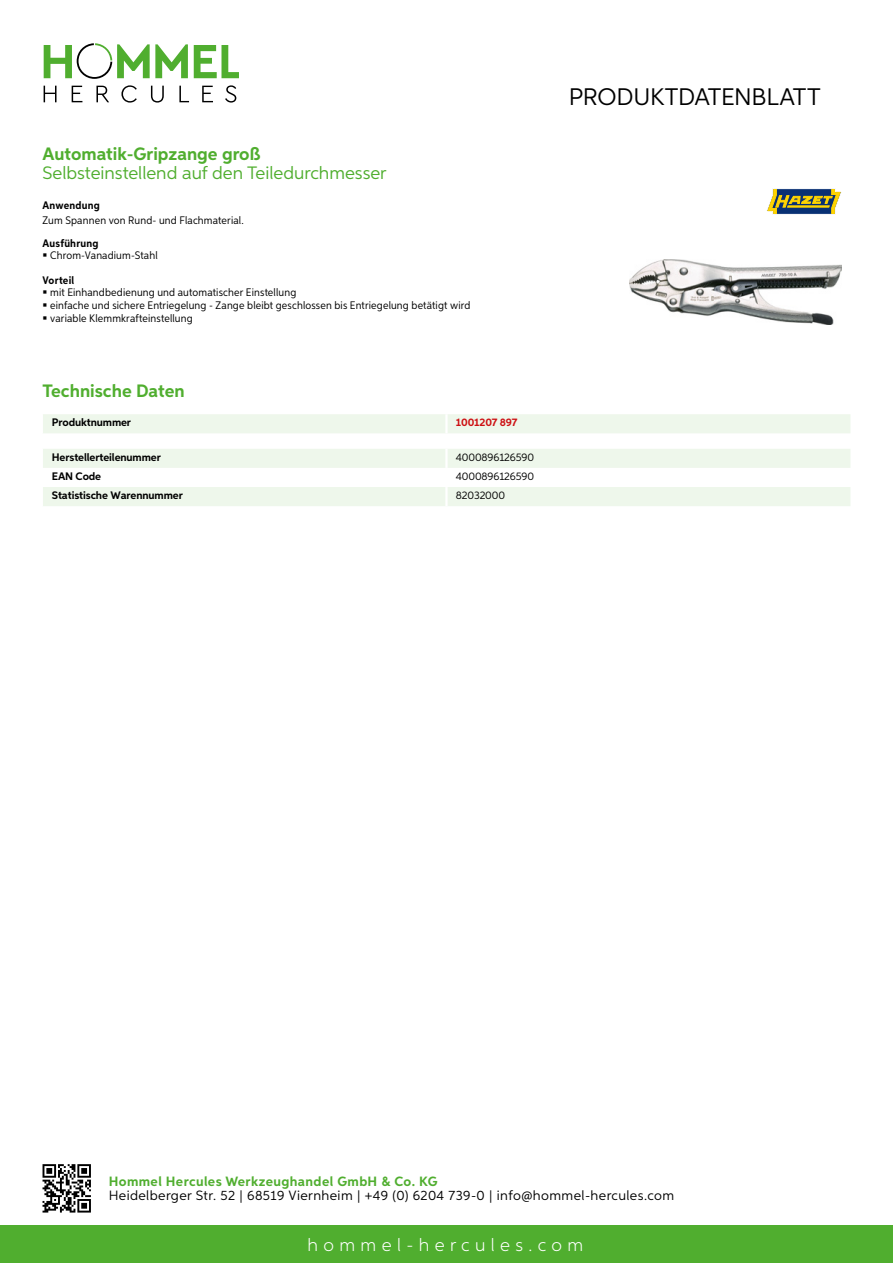
<style>
.page{position:relative;width:893px;height:1263px;background:#fff}
.page>*{position:absolute;margin:0;border:0;box-sizing:border-box;transform-origin:0 0}
.t1{font:24px "Aspira";letter-spacing:-.01em;color:#000}
.t2{font:18px "Aspira";color:#50ae2f}
.t3{font:700 18px "Aspira";color:#50ae2f}
.t4{font:300 18px "Aspira";letter-spacing:.3em;color:#fff}
.t5{font:13.5px "Aspira";letter-spacing:.03em;color:#000}
.t6{font:700 13.5px "Aspira";letter-spacing:.03em;color:#50ae2f}
.t7{font:10.95px/12.8px "Aspira Nar";letter-spacing:.015em;color:#000}
.t8{font:700 10.95px "Aspira";letter-spacing:-.01em;color:#000}
.t9{font:10.95px "Aspira";letter-spacing:-.01em;color:#000}
.t10{font:700 10.95px "Aspira Nar";letter-spacing:.02em;color:#000}
.t11{font:700 10.95px "Aspira";letter-spacing:-.01em;color:#cd1013}
</style>
<div class="page">
<div style="left:0;top:1226px;width:893px;height:37px;background:#50ae2f"></div>
<svg style="left:43px;top:1164px;width:48px;height:48px"></svg>
<svg style="left:194px;top:45px;width:45px;height:33px"></svg>
<svg style="left:44px;top:43px;width:144px;height:36px"></svg>
<svg style="left:44px;top:86px;width:13px;height:16px"></svg>
<svg style="left:72px;top:86px;width:10px;height:16px"></svg>
<svg style="left:96px;top:86px;width:13px;height:16px"></svg>
<svg style="left:121px;top:85px;width:16px;height:18px"></svg>
<svg style="left:151px;top:86px;width:13px;height:17px"></svg>
<svg style="left:179px;top:86px;width:10px;height:16px"></svg>
<svg style="left:202px;top:86px;width:11px;height:16px"></svg>
<svg style="left:225px;top:85px;width:11px;height:18px"></svg>
<div style="left:43px;top:414px;width:807px;height:19px;background:#eef7eb"></div>
<hr style="left:445px;top:414px;width:3px;height:19px;background:#fff">
<svg style="left:43px;top:449px;width:807px;height:57px"></svg>
<hr style="left:445px;top:487px;width:3px;height:19px;background:#fff">
<img style="left:629px;top:259px;width:213px;height:65px">
<svg style="left:767px;top:188px;width:75px;height:26px;background:#818763"></svg>
<h2 class="t3" style="left:43px;top:142px;width:220px">Automatik-Gripzange groß</h2>
<h2 class="t2" style="left:43px;top:162px;width:346px">Selbsteinstellend auf den Teiledurchmesser</h2>
<p class="t10" style="left:43px;top:199px;width:59px">Anwendung</p>
<p class="t7" style="left:43px;top:214px;width:203px">Zum Spannen von Rund- und Flachmaterial.</p>
<p class="t10" style="left:43px;top:236px;width:58px">Ausführung</p>
<p class="t7" style="left:50px;top:249px;width:109px">Chrom-Vanadium-Stahl</p>
<p class="t10" style="left:43px;top:273px;width:33px">Vorteil</p>
<p class="t7" style="left:50px;top:286px;width:422px">mit Einhandbedienung und automatischer Einstellung<br>einfache und sichere Entriegelung - Zange bleibt geschlossen bis Entriegelung betätigt wird variable Klemmkrafteinstellung</p>
<h2 class="t3" style="left:43px;top:380px;width:144px">Technische Daten</h2>
<p class="t8" style="left:52px;top:416px;width:81px">Produktnummer</p>
<p class="t11" style="left:456px;top:416px;width:63px">1001207 897</p>
<p class="t8" style="left:52px;top:450px;width:111px">Herstellerteilenummer</p>
<p class="t9" style="left:456px;top:450px;width:80px">4000896126590</p>
<p class="t8" style="left:52px;top:469px;width:51px">EAN Code</p>
<p class="t9" style="left:456px;top:469px;width:80px">4000896126590</p>
<p class="t8" style="left:52px;top:488px;width:132px">Statistische Warennummer</p>
<p class="t9" style="left:456px;top:488px;width:51px">82032000</p>
<h1 class="t1" style="left:569px;top:82px;width:253px">Produktdatenblatt</h1>
<p class="t6" style="left:109px;top:1172px;width:330px">Hommel Hercules Werkzeughandel GmbH &amp; Co. KG</p>
<p class="t5" style="left:109px;top:1187px;width:567px">Heidelberger Str. 52 | 68519 Viernheim | +49 (0) 6204 739-0 | info@hommel-hercules.com</p>
<h2 class="t4" style="left:307px;top:1234px;width:277px">hommel-hercules.com</h2>
</div>
